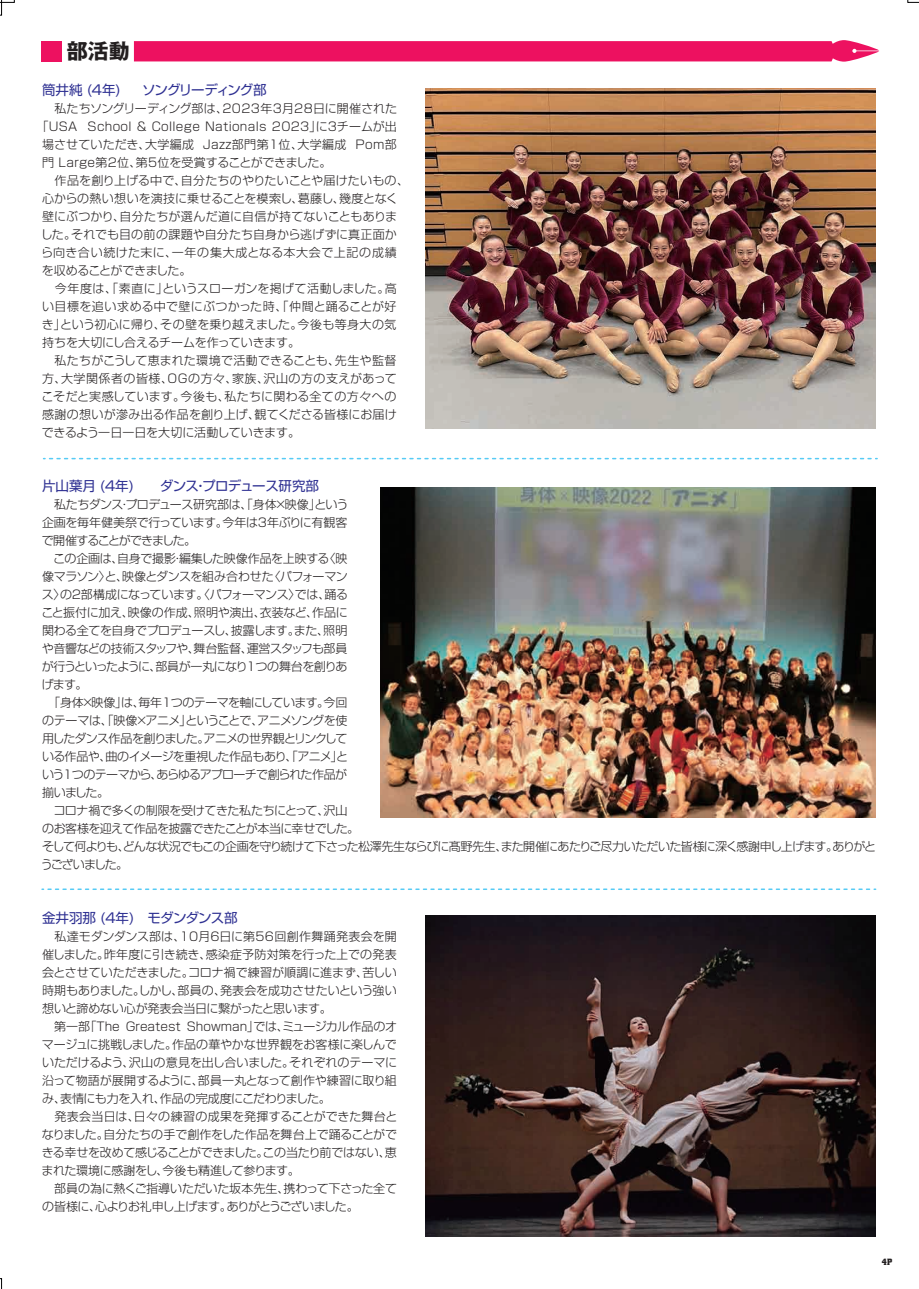
<style>
.page{position:relative;width:919px;height:1289px;background:#fff}
.page>*{position:absolute;margin:0;border:0;box-sizing:border-box;transform-origin:0 0}
.t1{font:700 21px "Gothic MB101 Pro";color:#231f20}
.t2{font:13.5px "Shin Go Pro";letter-spacing:-.035em;color:#2e3092}
.t3{font:13.5px "Shin Go Pro";letter-spacing:-.085em;color:#2e3092}
.t4{font:13.5px "Shin Go Pro";letter-spacing:-.055em;color:#2e3092}
.t5{font:300 12px/18px "Shin Go Pro";letter-spacing:-.045em;color:#231f20}
.t6{font:300 12px/18px "Shin Go Pro";letter-spacing:-.02em;color:#231f20}
.t7{font:300 12px "Shin Go Pro";letter-spacing:.015em;color:#231f20}
.t8{font:300 12px "Shin Go Pro";letter-spacing:.01em;color:#231f20}
.t9{font:300 12px "Shin Go Pro";letter-spacing:.02em;color:#231f20}
.t10{font:300 12px "Shin Go Pro";letter-spacing:.03em;color:#231f20}
.t11{font:300 12px "Shin Go Pro";letter-spacing:.005em;color:#231f20}
.t12{font:300 12px "Shin Go Pro";letter-spacing:.025em;color:#231f20}
.t13{font:300 12px "Shin Go Pro";letter-spacing:.035em;color:#231f20}
.t14{font:300 12px "Shin Go Pro";color:#231f20}
.t15{font:300 12px "Shin Go Pro";letter-spacing:.04em;color:#231f20}
.t16{font:300 12px "Shin Go Pro";letter-spacing:.05em;color:#231f20}
.t17{font:300 12px "Shin Go Pro";letter-spacing:-.04em;color:#231f20}
.t18{font:9px "Alley Oop";color:#231f20}
</style>
<div class="page">
<svg style="left:44px;top:458px;width:833px;height:1px"></svg>
<svg style="left:42px;top:888px;width:833px;height:2px"></svg>
<div style="left:42px;top:41px;width:20px;height:20px;background:#ed1160"></div>
<svg style="left:134px;top:40px;width:745px;height:22px;background:#ee276e"></svg>
<svg style="left:0;top:1278px;width:2px;height:10px"></svg>
<svg style="left:0;top:0;width:15px;height:16px"></svg>
<svg style="left:907px;top:0;width:11px;height:3px"></svg>
<img style="left:425px;top:88px;width:450px;height:341px">
<img style="left:380px;top:487px;width:495px;height:330px">
<img style="left:425px;top:915px;width:450px;height:321px">
<h1 class="t1" style="left:67px;top:33px;width:64px">部活動</h1>
<p class="t3" style="left:42px;top:78px;width:226px">筒井純 (４年) 　ソングリーディング部</p>
<p class="t11" style="left:42px;top:98px;width:356px">　私たちソングリーディング部は、2023年3月28日に開催された</p>
<p class="t12" style="left:36px;top:116px;width:362px">「USA School &amp; College Nationals 2023」に3チームが出</p>
<p class="t13" style="left:42px;top:134px;width:356px">場させていただき、大学編成 Jazz部門第1位、大学編成 Pom部</p>
<p class="t11" style="left:42px;top:152px;width:291px">門 Large第2位、第5位を受賞することができました。</p>
<p class="t7" style="left:42px;top:170px;width:368px">　作品を創り上げる中で、自分たちのやりたいことや届けたいもの、</p>
<p class="t14" style="left:42px;top:188px;width:357px">心からの熱い想いを演技に乗せることを模索し、葛藤し、幾度となく</p>
<p class="t7" style="left:42px;top:206px;width:356px">壁にぶつかり、自分たちが選んだ道に自信が持てないこともありま</p>
<p class="t8" style="left:41px;top:224px;width:358px">した。それでも目の前の課題や自分たち自身から逃げずに真正面か</p>
<p class="t16" style="left:41px;top:242px;width:357px">ら向き合い続けた末に、一年の集大成となる本大会で上記の成績</p>
<p class="t17" style="left:42px;top:260px;width:151px">を収めることができました。</p>
<p class="t9" style="left:42px;top:278px;width:356px">　今年度は、「素直に」というスローガンを掲げて活動しました。高</p>
<p class="t10" style="left:42px;top:296px;width:356px">い目標を追い求める中で壁にぶつかった時、「仲間と踊ることが好</p>
<p class="t8" style="left:42px;top:314px;width:356px">き」という初心に帰り、その壁を乗り越えました。今後も等身大の気</p>
<p class="t6" style="left:42px;top:332px;width:259px">持ちを大切にし合えるチームを作っていきます。</p>
<p class="t9" style="left:42px;top:350px;width:356px">　私たちがこうして恵まれた環境で活動できることも、先生や監督</p>
<p class="t15" style="left:42px;top:368px;width:356px">方、大学関係者の皆様、OGの方々、家族、沢山の方の支えがあって</p>
<p class="t10" style="left:41px;top:386px;width:356px">こそだと実感しています。今後も、私たちに関わる全ての方々への</p>
<p class="t7" style="left:42px;top:404px;width:356px">感謝の想いが滲み出る作品を創り上げ、観てくださる皆様にお届け</p>
<p class="t6" style="left:42px;top:422px;width:260px">できるよう一日一日を大切に活動していきます。</p>
<p class="t2" style="left:42px;top:474px;width:278px">片山葉月 (４年)　 ダンス・プロデュース研究部</p>
<p class="t5" style="left:41px;top:494px;width:836px">　私たちダンス・プロデュース研究部は、「身体×映像」という<br>企画を毎年健美祭で行っています。今年は3年ぶりに有観客<br>で開催することができました。<br>　この企画は、自身で撮影・編集した映像作品を上映する〈映<br>像マラソン〉と、映像とダンスを組み合わせた〈パフォーマン<br>ス〉の２部構成になっています。〈パフォーマンス〉では、踊る<br>こと振付に加え、映像の作成、照明や演出、衣装など、作品に<br>関わる全てを自身でプロデュースし、披露します。また、照明<br>や音響などの技術スタッフや、舞台監督、運営スタッフも部員<br>が行うといったように、部員が一丸になり1つの舞台を創りあ<br>げます。<br>　「身体×映像」は、毎年1つのテーマを軸にしています。今回<br>のテーマは、「映像×アニメ」ということで、アニメソングを使<br>用したダンス作品を創りました。アニメの世界観とリンクして<br>いる作品や、曲のイメージを重視した作品もあり、「アニメ」と<br>いう1つのテーマから、あらゆるアプローチで創られた作品が<br>揃いました。<br>　コロナ禍で多くの制限を受けてきた私たちにとって、沢山<br>のお客様を迎えて作品を披露できたことが本当に幸せでした。<br>そして何よりも、どんな状況でもこの企画を守り続けて下さった松澤先生ならびに髙野先生、また開催にあたりご尽力いただいた皆様に深く感謝申し上げます。ありがとうございました。</p>
<p class="t4" style="left:42px;top:906px;width:197px">金井羽那 (４年)　モダンダンス部</p>
<p class="t6" style="left:42px;top:926px;width:357px">　私達モダンダンス部は、10月6日に第56回創作舞踊発表会を開催しました。昨年度に引き続き、感染症予防対策を行った上での発表会とさせていただきました。コロナ禍で練習が順調に進まず、苦しい時期もありました。しかし、部員の、発表会を成功させたいという強い想いと諦めない心が発表会当日に繋がったと思います。<br>　第一部「The Greatest Showman」では、ミュージカル作品のオマージュに挑戦しました。作品の華やかな世界観をお客様に楽しんでいただけるよう、沢山の意見を出し合いました。それぞれのテーマに沿って物語が展開するように、部員一丸となって創作や練習に取り組み、表情にも力を入れ、作品の完成度にこだわりました。<br>　発表会当日は、日々の練習の成果を発揮することができた舞台となりました。自分たちの手で創作をした作品を舞台上で踊ることができる幸せを改めて感じることができました。この当たり前ではない、恵まれた環境に感謝をし、今後も精進して参ります。<br>　部員の為に熱くご指導いただいた坂本先生、携わって下さった全ての皆様に、心よりお礼申し上げます。ありがとうございました。</p>
<p class="t18" style="left:881px;top:1257px;width:12px">4P</p>
</div>
